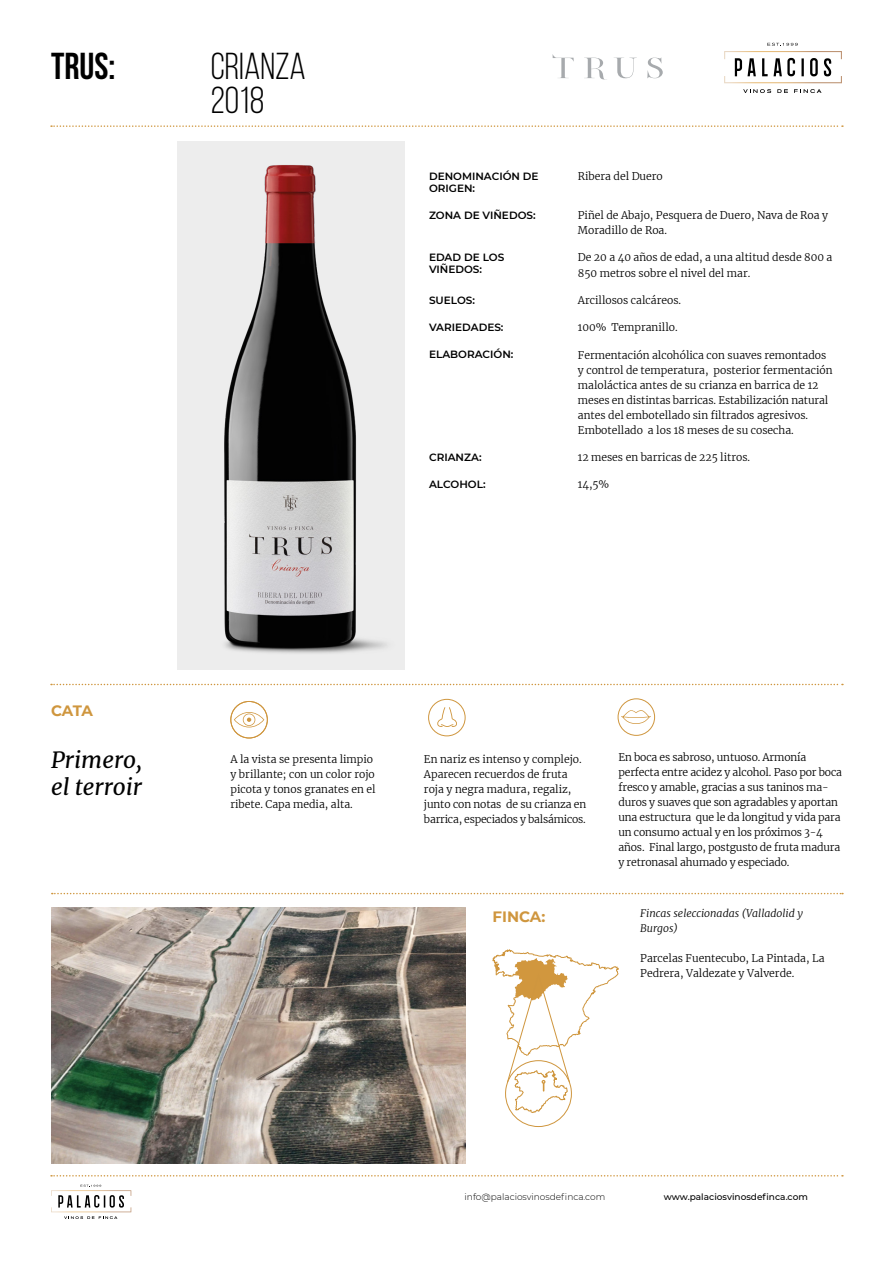
<style>
.page{position:relative;width:893px;height:1263px;background:#fff}
.page>*{position:absolute;margin:0;border:0;box-sizing:border-box;transform-origin:0 0}
.t1{font:37.5px "Bebas Neue";color:#000}
.t2{font:700 37.5px "Bebas Neue";color:#000}
.t3{font:italic 22.5px/27px "Merriweather";color:#000}
.t4{font:700 15px "Montserrat";letter-spacing:-.015em;color:#cf963e}
.t5{font:300 10.5px/15px "Merriweather";color:#000}
.t6{font:600 10.5px/12px "Montserrat";color:#000}
.t7{font:italic 300 10.5px/15px "Merriweather";color:#000}
.t8{font:300 9px "Montserrat";color:#000}
.t9{font:500 9px "Montserrat";color:#000}
</style>
<div class="page">
<svg style="left:51px;top:125px;width:792px;height:2px"></svg>
<svg style="left:51px;top:684px;width:792px;height:1px"></svg>
<svg style="left:52px;top:893px;width:791px;height:1px"></svg>
<svg style="left:51px;top:1175px;width:792px;height:1px"></svg>
<img style="left:51px;top:907px;width:414px;height:257px">
<svg style="left:743px;top:89px;width:28px;height:4px"></svg>
<svg style="left:777px;top:89px;width:11px;height:4px"></svg>
<svg style="left:794px;top:89px;width:27px;height:4px"></svg>
<svg style="left:724px;top:43px;width:118px;height:40px"></svg>
<svg style="left:51px;top:1185px;width:80px;height:34px"></svg>
<svg style="left:492px;top:949px;width:127px;height:178px"></svg>
<svg style="left:234px;top:712px;width:30px;height:15px"></svg>
<svg style="left:437px;top:707px;width:20px;height:20px"></svg>
<svg style="left:621px;top:710px;width:30px;height:14px"></svg>
<div style="left:230px;top:701px;width:38px;height:37px;border:1px solid #cf963e;border-radius:50%"></div>
<div style="left:428px;top:699px;width:37px;height:37px;border:1px solid #cf963e;border-radius:50%"></div>
<div style="left:618px;top:698px;width:37px;height:38px;border:1px solid #cf963e;border-radius:50%"></div>
<svg style="left:616px;top:58px;width:19px;height:20px"></svg>
<svg style="left:553px;top:55px;width:21px;height:23px"></svg>
<svg style="left:584px;top:58px;width:20px;height:21px"></svg>
<svg style="left:647px;top:57px;width:16px;height:21px"></svg>
<div style="left:177px;top:141px;width:228px;height:528px;background:#ededed"></div>
<img style="left:224px;top:165px;width:163px;height:488px">
<h1 class="t2" style="left:51px;top:46px;width:66px">TRUS:</h1>
<h1 class="t1" style="left:211px;top:46px;width:97px">CRIANZA</h1>
<h1 class="t1" style="left:211px;top:80px;width:55px">2018</h1>
<p class="t6" style="left:429px;top:170px;width:111px">DENOMINACIÓN DE<br>ORIGEN:</p>
<p class="t5" style="left:578px;top:168px;width:86px">Ribera del Duero</p>
<p class="t6" style="left:429px;top:209px;width:108px">ZONA DE VIÑEDOS:</p>
<p class="t5" style="left:578px;top:208px;width:252px">Piñel de Abajo, Pesquera de Duero, Nava de Roa y<br>Moradillo de Roa.</p>
<p class="t6" style="left:429px;top:251px;width:77px">EDAD DE LOS<br>VIÑEDOS:</p>
<p class="t5" style="left:578px;top:250px;width:256px">De 20 a 40 años de edad, a una altitud desde 800 a<br>850 metros sobre el nivel del mar.</p>
<p class="t6" style="left:429px;top:293px;width:48px">SUELOS:</p>
<p class="t5" style="left:578px;top:292px;width:105px">Arcillosos calcáreos.</p>
<p class="t6" style="left:429px;top:321px;width:76px">VARIEDADES:</p>
<p class="t5" style="left:578px;top:320px;width:101px">100% Tempranillo.</p>
<p class="t6" style="left:429px;top:348px;width:86px">ELABORACIÓN:</p>
<p class="t5" style="left:578px;top:347px;width:256px">Fermentación alcohólica con suaves remontados y control de temperatura, posterior fermentación maloláctica antes de su crianza en barrica de 12 meses en distintas barricas. Estabilización natural antes del embotellado sin filtrados agresivos.<br>Embotellado a los 18 meses de su cosecha.</p>
<p class="t6" style="left:429px;top:450px;width:54px">CRIANZA:</p>
<p class="t5" style="left:578px;top:449px;width:174px">12 meses en barricas de 225 litros.</p>
<p class="t6" style="left:429px;top:478px;width:58px">ALCOHOL:</p>
<p class="t5" style="left:578px;top:477px;width:33px">14,5%</p>
<h3 class="t4" style="left:51px;top:699px;width:43px">CATA</h3>
<h2 class="t3" style="left:51px;top:745px;width:93px">Primero, el terroir</h2>
<p class="t5" style="left:230px;top:752px;width:147px">A la vista se presenta limpio y brillante; con un color rojo picota y tonos granates en el ribete. Capa media, alta.</p>
<p class="t5" style="left:424px;top:752px;width:164px">En nariz es intenso y complejo.<br>Aparecen recuerdos de fruta roja y negra madura, regaliz, junto con notas de su crianza en barrica, especiados y balsámicos.</p>
<p class="t5" style="left:618px;top:749px;width:225px">En boca es sabroso, untuoso. Armonía perfecta entre acidez y alcohol. Paso por boca fresco y amable, gracias a sus taninos ma&shy;duros y suaves que son agradables y aportan una estructura que le da longitud y vida para un consumo actual y en los próximos 3-4 años. Final largo, postgusto de fruta madura y retronasal ahumado y especiado.</p>
<h3 class="t4" style="left:493px;top:905px;width:54px">FINCA:</h3>
<p class="t7" style="left:640px;top:906px;width:164px">Fincas seleccionadas (Valladolid y<br>Burgos)</p>
<p class="t5" style="left:640px;top:951px;width:186px">Parcelas Fuentecubo, La Pintada, La<br>Pedrera, Valdezate y Valverde.</p>
<p class="t8" style="left:465px;top:1191px;width:142px">info@palaciosvinosdefinca.com</p>
<p class="t9" style="left:664px;top:1190px;width:145px">www.palaciosvinosdefinca.com</p>
</div>
